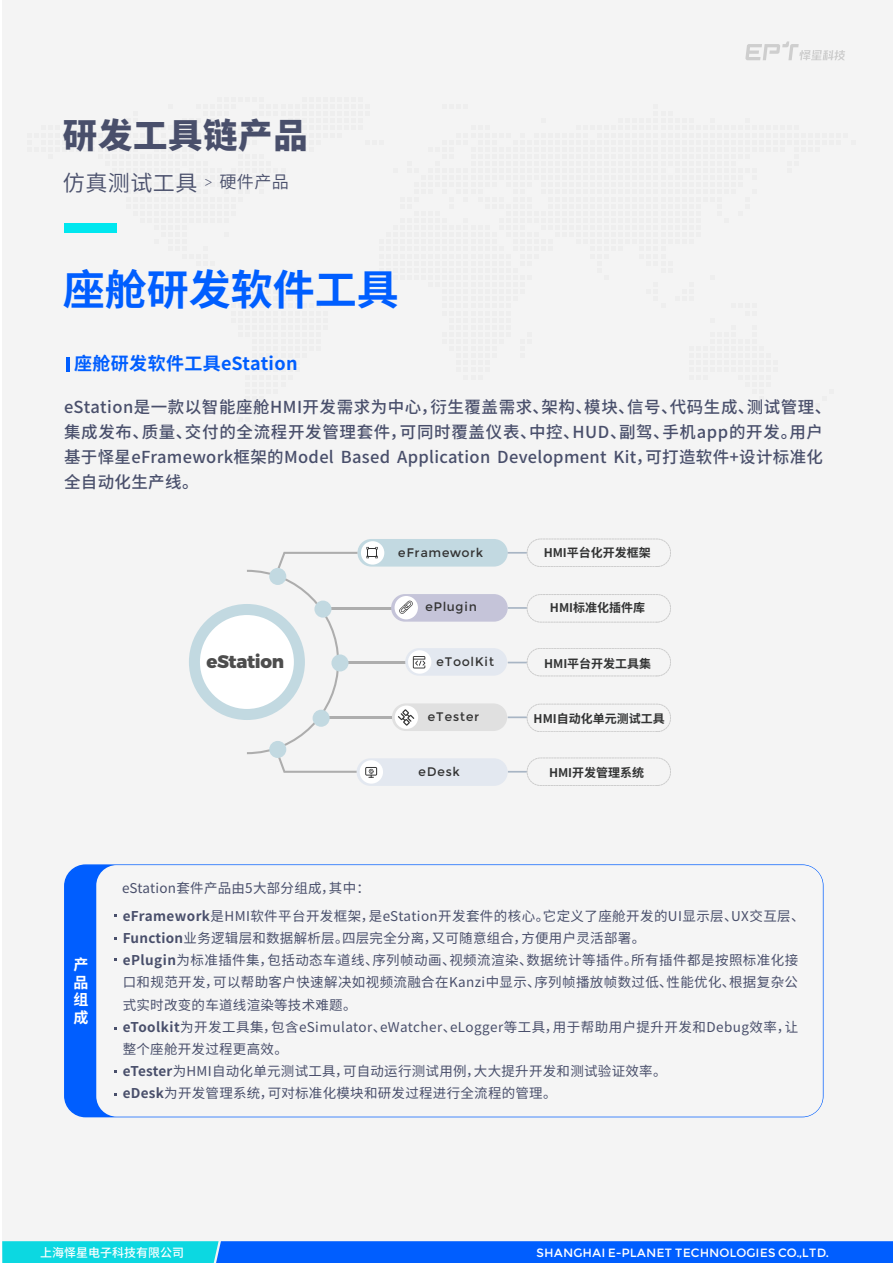
<style>
.page{position:relative;width:893px;height:1263px;background:#fff}
.page>*{position:absolute;margin:0;border:0;box-sizing:border-box;transform-origin:0 0}
.t1{font:700 42px "Source Han Sans SC";color:#005eff}
.t2{font:800 34.35px "Source Han Sans SC";letter-spacing:.02em;color:#494f6b}
.t3{font:22.05px "Source Han Sans SC";letter-spacing:.02em;color:#494f6b}
.t4{font:800 18.15px "Montserrat";letter-spacing:-.02em;color:#4d4d4d}
.t5{font:700 18px "Source Han Sans SC";letter-spacing:.02em;color:#005eff}
.t6{font:500 16.5px/25.2px "Source Han Sans SC";letter-spacing:.03em;color:#494f6b}
.t7{font:700 15px/17.7px "Source Han Sans SC";color:#fff;text-align:justify}
.t8{font:13.5px/22.2px "Source Han Sans SC";letter-spacing:.03em;color:#494f6b}
.t9{font:12.45px "Montserrat";letter-spacing:.04em;color:#333}
.t10{font:700 12px "Source Han Sans SC";color:#323333}
.t11{font:12px "Montserrat";color:#fff}
.t12{font:500 12px "Source Han Sans SC";color:#fff}
.s1{font-size:17.1px}
.s2{font-weight:700}
</style>
<div class="page">
<div style="left:2px;top:0;width:891px;height:1263px;background:#f4f4f4"></div>
<svg style="left:745px;top:41px;width:100px;height:19px"></svg>
<svg style="left:2px;top:1241px;width:891px;height:22px;background:#057cf7"></svg>
<div style="left:64px;top:223px;width:52px;height:9px;background:#00e7ef"></div>
<div style="left:65px;top:865px;width:758px;height:251px;background:#005eff;border-radius:21px"></div>
<div style="left:96px;top:865px;width:727px;height:251px;background:#f5f5f5;border-radius:20px"></div>
<hr style="left:66px;top:357px;width:4px;height:14px;background:#005eff">
<div style="left:357px;top:539px;width:151px;height:28px;background:#c2d9e1;border-radius:14px"></div>
<div style="left:527px;top:539px;width:144px;height:28px;border:1px dashed #adadad;border-radius:13px"></div>
<div style="left:527px;top:594px;width:144px;height:28px;border:1px dashed #adadad;border-radius:13px"></div>
<div style="left:527px;top:648px;width:144px;height:28px;border:1px dashed #adadad;border-radius:13px"></div>
<div style="left:527px;top:704px;width:144px;height:28px;border:1px dashed #adadad;border-radius:13px"></div>
<div style="left:527px;top:758px;width:144px;height:28px;border:1px dashed #adadad;border-radius:13px"></div>
<div style="left:392px;top:703px;width:115px;height:28px;background:#e0e0e0;border-radius:14px"></div>
<hr style="left:319px;top:716px;width:73px;height:2px;background:#adadad">
<hr style="left:338px;top:661px;width:68px;height:2px;background:#adadad">
<hr style="left:321px;top:607px;width:71px;height:2px;background:#adadad">
<svg style="left:247px;top:552px;width:110px;height:221px"></svg>
<div style="left:395px;top:705px;width:23px;height:24px;background:#fff;border-radius:50%"></div>
<div style="left:269px;top:741px;width:17px;height:17px;background:#c2d9e1;border-radius:50%"></div>
<div style="left:313px;top:710px;width:17px;height:17px;background:#c2d9e1;border-radius:50%"></div>
<div style="left:331px;top:654px;width:18px;height:17px;background:#c2d9e1;border-radius:50%"></div>
<div style="left:314px;top:600px;width:17px;height:18px;background:#c2d9e1;border-radius:50%"></div>
<div style="left:269px;top:568px;width:17px;height:17px;background:#c2d9e1;border-radius:50%"></div>
<div style="left:189px;top:604px;width:116px;height:116px;background:#c2d9e1;border-radius:50%"></div>
<div style="left:200px;top:615px;width:94px;height:94px;background:#fff;border-radius:50%"></div>
<svg style="left:508px;top:552px;width:19px;height:2px"></svg>
<svg style="left:508px;top:607px;width:19px;height:2px"></svg>
<svg style="left:508px;top:662px;width:19px;height:1px"></svg>
<svg style="left:508px;top:716px;width:19px;height:2px"></svg>
<svg style="left:508px;top:771px;width:19px;height:2px"></svg>
<div style="left:361px;top:541px;width:23px;height:24px;background:#fff;border-radius:50%"></div>
<div style="left:405px;top:648px;width:102px;height:28px;background:#e3e8f0;border-radius:14px"></div>
<svg style="left:408px;top:650px;width:23px;height:24px"></svg>
<div style="left:391px;top:594px;width:117px;height:28px;background:#c5c4d9;border-radius:14px"></div>
<div style="left:395px;top:596px;width:23px;height:23px;background:#fff;border-radius:50%"></div>
<div style="left:357px;top:758px;width:151px;height:28px;background:#e3e8f0;border-radius:14px"></div>
<div style="left:360px;top:760px;width:23px;height:24px;background:#fff;border-radius:50%"></div>
<svg style="left:413px;top:656px;width:12px;height:12px"></svg>
<svg style="left:366px;top:547px;width:12px;height:11px"></svg>
<svg style="left:399px;top:600px;width:14px;height:14px"></svg>
<svg style="left:365px;top:767px;width:12px;height:11px"></svg>
<svg style="left:398px;top:709px;width:16px;height:17px"></svg>
<h2 class="t2" style="left:63px;top:116px;width:246px">研发工具链产品</h2>
<h3 class="t3" style="left:63px;top:170px;width:227px">仿真测试工具 <sup>&gt;</sup> <span class="s1">硬件产品</span></h3>
<h1 class="t1" style="left:63px;top:266px;width:337px">座舱研发软件工具</h1>
<h3 class="t5" style="left:74px;top:353px;width:225px">座舱研发软件工具eStation</h3>
<p class="t6" style="left:64px;top:394px;width:769px">eStation是一款以智能座舱HMI开发需求为中心，衍生覆盖需求、架构、模块、信号、代码生成、测试管理、集成发布、质量、交付的全流程开发管理套件，可同时覆盖仪表、中控、HUD、副驾、手机app的开发。用户基于怿星eFramework框架的Model Based Application Development Kit，可打造软件+设计标准化全自动化生产线。</p>
<h3 class="t4" style="left:206px;top:650px;width:79px">eStation</h3>
<p class="t9" style="left:398px;top:545px;width:87px">eFramework</p>
<p class="t10" style="left:544px;top:546px;width:109px">HMI平台化开发框架</p>
<p class="t9" style="left:425px;top:599px;width:53px">ePlugin</p>
<p class="t10" style="left:550px;top:601px;width:97px">HMI标准化插件库</p>
<p class="t9" style="left:436px;top:654px;width:60px">eToolKit</p>
<p class="t10" style="left:544px;top:656px;width:109px">HMI平台开发工具集</p>
<p class="t9" style="left:427px;top:709px;width:53px">eTester</p>
<p class="t10" style="left:534px;top:712px;width:133px">HMI自动化单元测试工具</p>
<p class="t9" style="left:418px;top:764px;width:43px">eDesk</p>
<p class="t10" style="left:549px;top:766px;width:97px">HMI开发管理系统</p>
<p class="t7" style="left:74px;top:956px;width:16px">产品组成</p>
<p class="t8" style="left:122px;top:877px;width:249px">eStation套件产品由5大部分组成，其中：</p>
<p class="t8" style="left:123px;top:905px;width:683px"><span class="s2">eFramework</span>是HMI软件平台开发框架，是eStation开发套件的核心。它定义了座舱开发的UI显示层、UX交互层、<span class="s2">Function</span>业务逻辑层和数据解析层。四层完全分离，又可随意组合，方便用户灵活部署。<br><span class="s2">ePlugin</span>为标准插件集，包括动态车道线、序列帧动画、视频流渲染、数据统计等插件。所有插件都是按照标准化接口和规范开发，可以帮助客户快速解决如视频流融合在Kanzi中显示、序列帧播放帧数过低、性能优化、根据复杂公式实时改变的车道线渲染等技术难题。<br><span class="s2">eToolkit</span>为开发工具集，包含eSimulator、eWatcher、eLogger等工具，用于帮助用户提升开发和Debug效率，让整个座舱开发过程更高效。<br><span class="s2">eTester</span>为HMI自动化单元测试工具，可自动运行测试用例，大大提升开发和测试验证效率。<br><span class="s2">eDesk</span>为开发管理系统，可对标准化模块和研发过程进行全流程的管理。</p>
<p class="t12" style="left:40px;top:1246px;width:146px">上海怿星电子科技有限公司</p>
<p class="t11" style="left:536px;top:1245px;width:294px">SHANGHAI E-PLANET TECHNOLOGIES CO.,LTD.</p>
</div>
